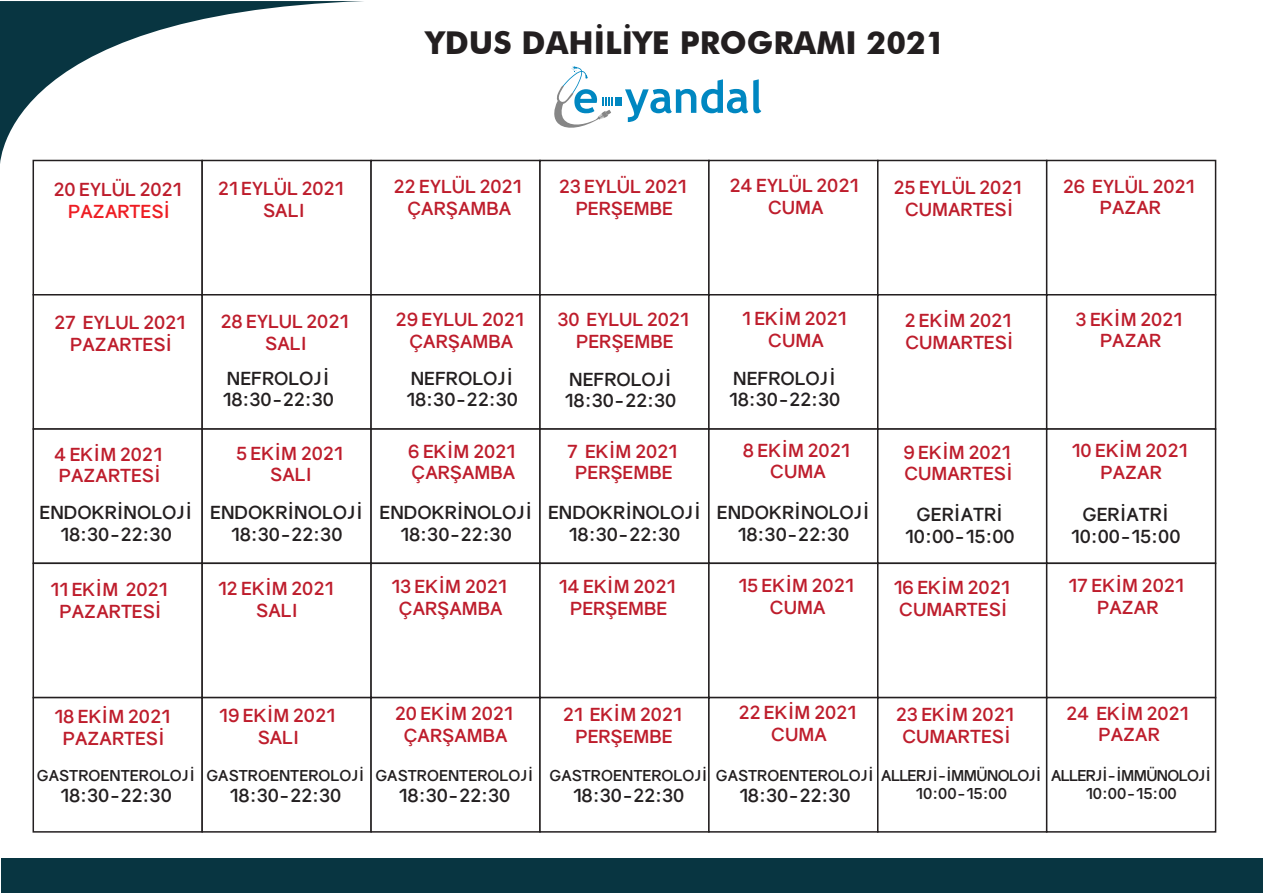
<style>
.page{position:relative;width:1263px;height:893px;background:#fff}
.page>*{position:absolute;margin:0;border:0;box-sizing:border-box;transform-origin:0 0}
.t1{font:700 31.5px "Futura BT";color:#231f20}
.t2{font:700 18px/21.6px "Gravity";color:#be1d2c;text-align:center}
.t3{font:700 18px/21.6px "Gravity";color:#231f20;text-align:center}
.t4{font:700 18px "Gravity";color:#ee1d23}
.t5{font:700 15px "Gravity";color:#231f20}
.t6{font:700 15px/18px "Gravity";letter-spacing:-.04em;color:#231f20;text-align:center}
</style>
<div class="page">
<div style="left:201px;top:160px;width:171px;height:135px;background:#fff;border:2px solid #231f20"></div>
<div style="left:370px;top:160px;width:171px;height:135px;background:#fff;border:2px solid #231f20"></div>
<div style="left:539px;top:160px;width:171px;height:135px;background:#fff;border:2px solid #231f20"></div>
<div style="left:708px;top:160px;width:170px;height:135px;background:#fff;border:2px solid #231f20"></div>
<div style="left:877px;top:160px;width:170px;height:135px;background:#fff;border:2px solid #231f20"></div>
<div style="left:1046px;top:160px;width:170px;height:135px;background:#fff;border:2px solid #231f20"></div>
<div style="left:33px;top:294px;width:170px;height:136px;background:#fff;border:2px solid #231f20"></div>
<div style="left:201px;top:294px;width:171px;height:136px;background:#fff;border:2px solid #231f20"></div>
<div style="left:370px;top:294px;width:171px;height:136px;background:#fff;border:2px solid #231f20"></div>
<div style="left:539px;top:294px;width:171px;height:136px;background:#fff;border:2px solid #231f20"></div>
<div style="left:708px;top:294px;width:170px;height:136px;background:#fff;border:2px solid #231f20"></div>
<div style="left:877px;top:294px;width:170px;height:136px;background:#fff;border:2px solid #231f20"></div>
<div style="left:1046px;top:294px;width:170px;height:136px;background:#fff;border:2px solid #231f20"></div>
<div style="left:33px;top:428px;width:170px;height:136px;background:#fff;border:2px solid #231f20"></div>
<div style="left:201px;top:428px;width:171px;height:136px;background:#fff;border:2px solid #231f20"></div>
<div style="left:370px;top:428px;width:171px;height:136px;background:#fff;border:2px solid #231f20"></div>
<div style="left:539px;top:428px;width:171px;height:136px;background:#fff;border:2px solid #231f20"></div>
<div style="left:708px;top:428px;width:170px;height:136px;background:#fff;border:2px solid #231f20"></div>
<div style="left:877px;top:428px;width:170px;height:136px;background:#fff;border:2px solid #231f20"></div>
<div style="left:1046px;top:428px;width:170px;height:136px;background:#fff;border:2px solid #231f20"></div>
<div style="left:33px;top:563px;width:170px;height:135px;background:#fff;border:2px solid #231f20"></div>
<div style="left:201px;top:563px;width:171px;height:135px;background:#fff;border:2px solid #231f20"></div>
<div style="left:370px;top:563px;width:171px;height:135px;background:#fff;border:2px solid #231f20"></div>
<div style="left:539px;top:563px;width:171px;height:135px;background:#fff;border:2px solid #231f20"></div>
<div style="left:708px;top:563px;width:170px;height:135px;background:#fff;border:2px solid #231f20"></div>
<div style="left:877px;top:563px;width:170px;height:135px;background:#fff;border:2px solid #231f20"></div>
<div style="left:1046px;top:563px;width:170px;height:135px;background:#fff;border:2px solid #231f20"></div>
<div style="left:33px;top:697px;width:170px;height:136px;background:#fff;border:2px solid #231f20"></div>
<div style="left:201px;top:697px;width:171px;height:136px;background:#fff;border:2px solid #231f20"></div>
<div style="left:370px;top:697px;width:171px;height:136px;background:#fff;border:2px solid #231f20"></div>
<div style="left:539px;top:697px;width:171px;height:136px;background:#fff;border:2px solid #231f20"></div>
<div style="left:708px;top:697px;width:170px;height:136px;background:#fff;border:2px solid #231f20"></div>
<div style="left:877px;top:697px;width:170px;height:136px;background:#fff;border:2px solid #231f20"></div>
<div style="left:1046px;top:697px;width:170px;height:136px;background:#fff;border:2px solid #231f20"></div>
<svg style="left:0;top:2px;width:365px;height:169px"></svg>
<div style="left:1px;top:858px;width:1262px;height:35px;background:#083541"></div>
<svg style="left:625px;top:79px;width:136px;height:43px"></svg>
<div style="left:615px;top:97px;width:7px;height:8px;background:#0087c1"></div>
<svg style="left:554px;top:66px;width:58px;height:62px"></svg>
<h1 class="t1" style="left:426px;top:24px;width:521px">YDUS DAHİLİYE PROGRAMI 2021</h1>
<p class="t2" style="left:54px;top:179px;width:129px">20 EYLÜL 2021</p>
<p class="t4" style="left:68px;top:200px;width:104px">PAZARTESİ</p>
<p class="t2" style="left:218px;top:178px;width:127px">21 EYLÜL 2021<br>SALI</p>
<p class="t2" style="left:394px;top:176px;width:129px">22 EYLÜL 2021<br>ÇARŞAMBA</p>
<p class="t2" style="left:559px;top:176px;width:129px">23 EYLÜL 2021<br>PERŞEMBE</p>
<p class="t2" style="left:729px;top:175px;width:130px">24 EYLÜL 2021<br>CUMA</p>
<p class="t2" style="left:893px;top:177px;width:129px">25 EYLÜL 2021<br>CUMARTESİ</p>
<p class="t2" style="left:1063px;top:175px;width:133px">26 EYLÜL 2021<br>PAZAR</p>
<p class="t2" style="left:54px;top:312px;width:133px">27 EYLUL 2021<br>PAZARTESİ</p>
<p class="t2" style="left:220px;top:311px;width:129px">28 EYLUL 2021<br>SALI</p>
<p class="t2" style="left:395px;top:309px;width:130px">29 EYLUL 2021<br>ÇARŞAMBA</p>
<p class="t2" style="left:557px;top:309px;width:133px">30 EYLUL 2021<br>PERŞEMBE</p>
<p class="t2" style="left:742px;top:308px;width:106px">1 EKİM 2021<br>CUMA</p>
<p class="t2" style="left:904px;top:310px;width:111px;text-align:left">2 EKİM 2021<br>CUMARTESİ</p>
<p class="t2" style="left:1075px;top:308px;width:108px">3 EKİM 2021<br>PAZAR</p>
<p class="t2" style="left:54px;top:443px;width:109px;text-align:left">4 EKİM 2021<br>PAZARTESİ</p>
<p class="t3" style="left:40px;top:502px;width:154px">ENDOKRİNOLOJİ<br>18:30-22:30</p>
<p class="t3" style="left:222px;top:367px;width:113px;text-align:left">NEFROLOJİ<br>18:30-22:30</p>
<p class="t3" style="left:406px;top:367px;width:113px;text-align:left">NEFROLOJİ<br>18:30-22:30</p>
<p class="t3" style="left:565px;top:368px;width:113px;text-align:left">NEFROLOJİ<br>18:30-22:30</p>
<p class="t3" style="left:729px;top:367px;width:113px;text-align:left">NEFROLOJİ<br>18:30-22:30</p>
<p class="t2" style="left:236px;top:442px;width:108px">5 EKİM 2021<br>SALI</p>
<p class="t2" style="left:408px;top:440px;width:109px;text-align:left">6 EKİM 2021<br>ÇARŞAMBA</p>
<p class="t2" style="left:567px;top:440px;width:112px">7 EKİM 2021<br>PERŞEMBE</p>
<p class="t2" style="left:743px;top:439px;width:108px">8 EKİM 2021<br>CUMA</p>
<p class="t2" style="left:903px;top:441px;width:111px;text-align:left">9 EKİM 2021<br>CUMARTESİ</p>
<p class="t2" style="left:1071px;top:440px;width:117px">10 EKİM 2021<br>PAZAR</p>
<p class="t3" style="left:210px;top:502px;width:154px">ENDOKRİNOLOJİ<br>18:30-22:30</p>
<p class="t3" style="left:380px;top:502px;width:154px">ENDOKRİNOLOJİ<br>18:30-22:30</p>
<p class="t3" style="left:548px;top:502px;width:154px">ENDOKRİNOLOJİ<br>18:30-22:30</p>
<p class="t3" style="left:717px;top:502px;width:154px">ENDOKRİNOLOJİ<br>18:30-22:30</p>
<p class="t3" style="left:905px;top:504px;width:111px">GERİATRİ<br>10:00-15:00</p>
<p class="t3" style="left:1071px;top:504px;width:111px">GERİATRİ<br>10:00-15:00</p>
<p class="t2" style="left:50px;top:579px;width:119px">11 EKİM 2021<br>PAZARTESİ</p>
<p class="t2" style="left:218px;top:578px;width:117px">12 EKİM 2021<br>SALI</p>
<p class="t2" style="left:391px;top:576px;width:117px">13 EKİM 2021<br>ÇARŞAMBA</p>
<p class="t2" style="left:559px;top:576px;width:118px">14 EKİM 2021<br>PERŞEMBE</p>
<p class="t2" style="left:738px;top:575px;width:117px">15 EKİM 2021<br>CUMA</p>
<p class="t2" style="left:894px;top:576px;width:118px">16 EKİM 2021<br>CUMARTESİ</p>
<p class="t2" style="left:1068px;top:575px;width:117px">17 EKİM 2021<br>PAZAR</p>
<p class="t2" style="left:54px;top:706px;width:117px">18 EKİM 2021<br>PAZARTESİ</p>
<p class="t2" style="left:219px;top:705px;width:118px">19 EKİM 2021<br>SALI</p>
<p class="t2" style="left:395px;top:703px;width:119px">20 EKİM 2021<br>ÇARŞAMBA</p>
<p class="t2" style="left:738px;top:702px;width:119px">22 EKİM 2021<br>CUMA</p>
<p class="t2" style="left:896px;top:704px;width:119px">23 EKİM 2021<br>CUMARTESİ</p>
<p class="t2" style="left:1066px;top:702px;width:124px">24 EKİM 2021<br>PAZAR</p>
<p class="t2" style="left:563px;top:703px;width:121px">21 EKİM 2021<br>PERŞEMBE</p>
<p class="t5" style="left:37px;top:766px;width:160px">GASTROENTEROLOJİ</p>
<p class="t3" style="left:60px;top:785px;width:113px">18:30-22:30</p>
<p class="t5" style="left:206px;top:766px;width:160px">GASTROENTEROLOJİ</p>
<p class="t3" style="left:230px;top:785px;width:113px">18:30-22:30</p>
<p class="t5" style="left:375px;top:766px;width:160px">GASTROENTEROLOJİ</p>
<p class="t3" style="left:399px;top:785px;width:113px">18:30-22:30</p>
<p class="t5" style="left:549px;top:766px;width:160px">GASTROENTEROLOJİ</p>
<p class="t3" style="left:573px;top:785px;width:113px">18:30-22:30</p>
<p class="t5" style="left:716px;top:766px;width:160px">GASTROENTEROLOJİ</p>
<p class="t3" style="left:739px;top:785px;width:113px">18:30-22:30</p>
<p class="t6" style="left:881px;top:766px;width:162px">ALLERJİ-İMMÜNOLOJİ<br>10:00-15:00</p>
<p class="t6" style="left:1051px;top:766px;width:162px">ALLERJİ-İMMÜNOLOJİ<br>10:00-15:00</p>
</div>
